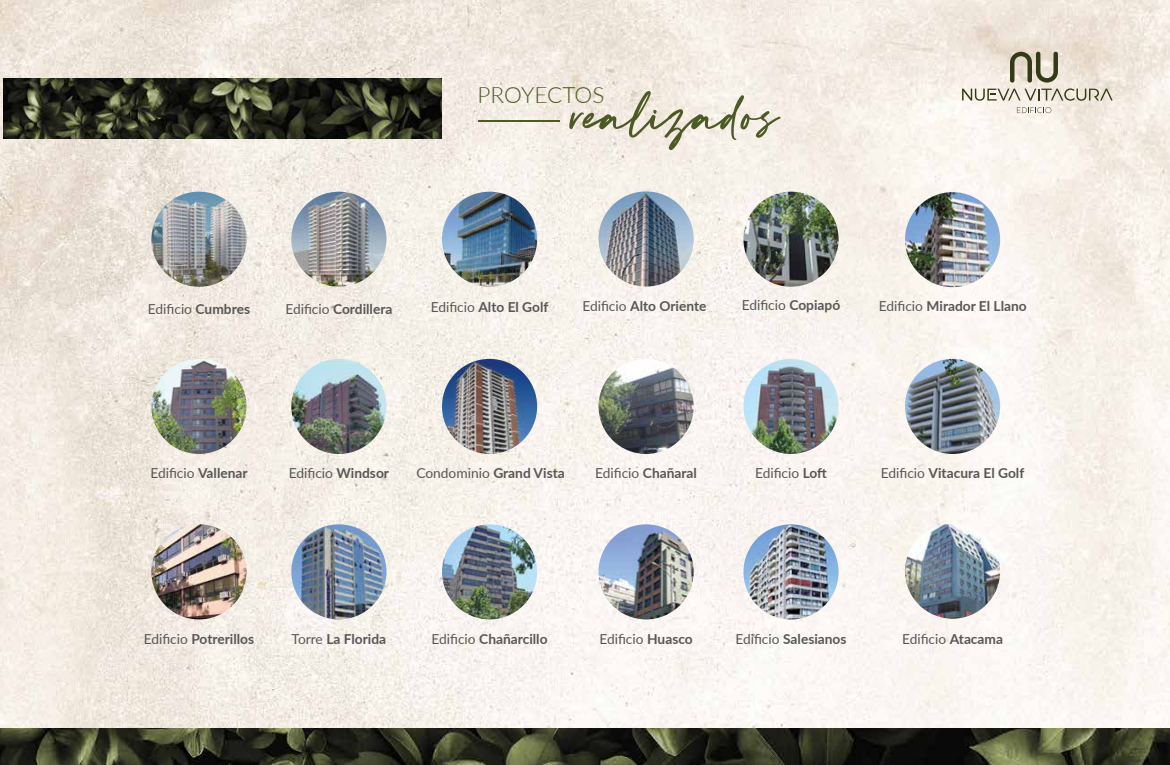
<style>
.page{position:relative;width:1170px;height:765px;background:#fff}
.page>*{position:absolute;margin:0;border:0;box-sizing:border-box;transform-origin:0 0}
.t1{font:75px "Cadillac Signature";color:#4e5a26}
.t2{font:300 22.5px "Lato";color:#4e5a26}
.t3{font:700 13.75px "Lato";color:#575756}
.t4{font:13.75px "Lato";color:#575756}
.s1{font-weight:700}
.s2{font-weight:400}
</style>
<div class="page">
<img style="left:1px;top:1px;width:1167px;height:727px">
<img style="left:291px;top:192px;width:95px;height:95px;border-radius:48px">
<img style="left:904px;top:524px;width:96px;height:95px">
<img style="left:743px;top:524px;width:95px;height:95px;border-radius:48px">
<img style="left:598px;top:524px;width:95px;height:95px;border-radius:48px">
<img style="left:442px;top:524px;width:95px;height:95px;border-radius:47px">
<img style="left:291px;top:524px;width:95px;height:95px;border-radius:48px">
<img style="left:151px;top:524px;width:95px;height:95px;border-radius:48px">
<img style="left:904px;top:359px;width:96px;height:95px;border-radius:48px">
<img style="left:743px;top:359px;width:95px;height:95px;border-radius:47px">
<img style="left:598px;top:359px;width:95px;height:95px;border-radius:47px">
<img style="left:442px;top:359px;width:95px;height:95px;border-radius:47px">
<img style="left:291px;top:359px;width:95px;height:95px;border-radius:48px">
<img style="left:151px;top:359px;width:95px;height:95px;border-radius:47px">
<img style="left:904px;top:192px;width:96px;height:95px;border-radius:48px">
<img style="left:743px;top:192px;width:95px;height:95px;border-radius:47px">
<img style="left:598px;top:191px;width:95px;height:96px;border-radius:47px">
<img style="left:442px;top:192px;width:95px;height:95px;border-radius:48px">
<img style="left:151px;top:192px;width:95px;height:95px;border-radius:48px">
<img style="left:4px;top:79px;width:437px;height:59px">
<img style="left:0;top:728px;width:1169px;height:37px">
<svg style="left:1016px;top:107px;width:35px;height:6px"></svg>
<svg style="left:961px;top:52px;width:151px;height:49px"></svg>
<hr style="left:479px;top:121px;width:81px;height:1px;background:#4e5a26">
<h2 class="t2" style="left:477px;top:79px;width:128px">PROYECTOS</h2>
<h1 class="t1" style="left:571px;top:68px;width:209px">realizados</h1>
<p class="t4" style="left:148px;top:300px;width:104px">Edificio <span class="s1">Cumbres</span></p>
<p class="t3" style="left:285px;top:299px;width:108px"><span class="s2">Edificio</span> Cordillera</p>
<p class="t3" style="left:430px;top:297px;width:119px"><span class="s2">Edificio</span> Alto El Golf</p>
<p class="t3" style="left:582px;top:296px;width:125px"><span class="s2">Edificio</span> Alto Oriente</p>
<p class="t4" style="left:741px;top:295px;width:100px">Edificio <span class="s1">Copiapó</span></p>
<p class="t3" style="left:878px;top:296px;width:149px"><span class="s2">Edificio</span> Mirador El Llano</p>
<p class="t4" style="left:150px;top:463px;width:99px">Edificio <span class="s1">Vallenar</span></p>
<p class="t4" style="left:289px;top:463px;width:102px">Edificio <span class="s1">Windsor</span></p>
<p class="t4" style="left:416px;top:463px;width:150px">Condominio <span class="s1">Grand Vista</span></p>
<p class="t4" style="left:595px;top:463px;width:103px">Edificio <span class="s1">Chañaral</span></p>
<p class="t4" style="left:755px;top:463px;width:73px">Edificio <span class="s1">Loft</span></p>
<p class="t3" style="left:880px;top:463px;width:145px"><span class="s2">Edificio</span> Vitacura El Golf</p>
<p class="t3" style="left:144px;top:629px;width:112px"><span class="s2">Edificio</span> Potrerillos</p>
<p class="t3" style="left:291px;top:629px;width:96px"><span class="s2">Torre</span> La Florida</p>
<p class="t3" style="left:431px;top:629px;width:117px"><span class="s2">Edificio</span> Chañarcillo</p>
<p class="t4" style="left:599px;top:629px;width:95px">Edificio <span class="s1">Huasco</span></p>
<p class="t3" style="left:735px;top:629px;width:113px"><span class="s2">Edificio</span> Salesianos</p>
<p class="t4" style="left:901px;top:629px;width:102px">Edificio <span class="s1">Atacama</span></p>
</div>
